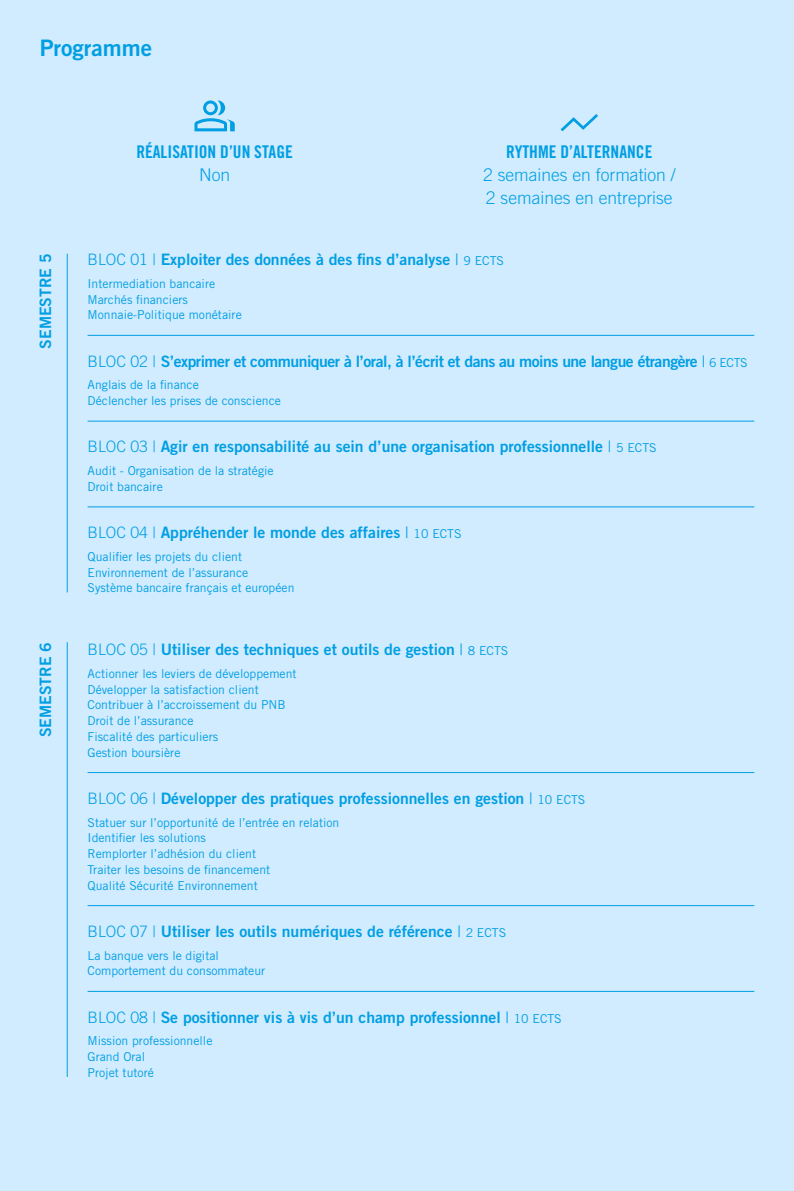
<style>
.page{position:relative;width:794px;height:1191px;background:#d1ebff}
.page>*{position:absolute;margin:0;border:0;box-sizing:border-box;transform-origin:0 0}
.t1{font:22.75px "Trade Gothic LT Std Bd 2";color:#009fe3}
.t2{font:300 17.5px/22.8px "Trade Gothic LT Std";color:#009fe3;text-align:center}
.t3{font:17.5px/22.8px "Trade Gothic LT Std Bd Cn 20";color:#009fe3;text-align:center}
.t4{font:15.75px "Trade Gothic LT Std Bd 2";color:#009fe3}
.t5{font:15.75px "Trade Gothic LT Std Bd 2";letter-spacing:-.03em;color:#009fe3}
.t6{font:12.25px/15.8px "Trade Gothic LT Std";color:#009fe3}
.s1{font-family:"Trade Gothic LT Std";font-weight:300}
.s2{font-family:"Trade Gothic LT Std Bd Cn 20";font-weight:400}
.s3{font-family:"Trade Gothic LT Std"}
.s4{font-family:"Trade Gothic LT Std";font-size:12.25px}
</style>
<div class="page">
<svg style="left:194px;top:100px;width:41px;height:31px"></svg>
<hr style="left:88px;top:335px;width:666px;height:1px;background:#009fe3">
<hr style="left:88px;top:421px;width:666px;height:1px;background:#009fe3">
<hr style="left:88px;top:506px;width:666px;height:1px;background:#009fe3">
<hr style="left:88px;top:772px;width:666px;height:1px;background:#009fe3">
<hr style="left:88px;top:905px;width:666px;height:1px;background:#009fe3">
<hr style="left:88px;top:991px;width:666px;height:1px;background:#009fe3">
<hr style="left:67px;top:254px;width:1px;height:338px;background:#009fe3">
<hr style="left:67px;top:642px;width:1px;height:435px;background:#009fe3">
<svg style="left:560px;top:114px;width:38px;height:18px"></svg>
<p class="t1" style="left:40px;top:34px;width:114px">Programme</p>
<p class="t3" style="left:136px;top:141px;width:158px">RÉALISATION D’UN STAGE<br><span class="s1">Non</span></p>
<p class="t2" style="left:483px;top:141px;width:194px"><span class="s2">RYTHME D’ALTERNANCE<br></span>2 semaines en formation /<br>2 semaines en entreprise</p>
<p class="t4" style="left:36px;top:349px;width:96px;rotate:-90deg">SEMESTRE 5</p>
<p class="t4" style="left:36px;top:737px;width:96px;rotate:-90deg">SEMESTRE 6</p>
<p class="t4" style="left:88px;top:250px;width:418px"><span class="s1">BLOC 01 |</span> Exploiter des données à des fins d’analyse <span class="s3">|</span> <span class="s4">9 ECTS</span></p>
<p class="t6" style="left:88px;top:275px;width:156px">Intermediation bancaire<br>Marchés financiers<br>Monnaie-Politique monétaire</p>
<p class="t5" style="left:88px;top:351px;width:661px"><span class="s1">BLOC 02 |</span> S’exprimer et communiquer à l’oral, à l’écrit et dans au moins une langue étrangère <span class="s3">|</span> <span class="s4">6 ECTS</span></p>
<p class="t6" style="left:88px;top:377px;width:195px">Anglais de la finance<br>Déclencher les prises de conscience</p>
<p class="t4" style="left:88px;top:437px;width:570px"><span class="s1">BLOC 03 |</span> Agir en responsabilité au sein d’une organisation professionnelle <span class="s3">|</span> <span class="s4">5 ECTS</span></p>
<p class="t6" style="left:88px;top:463px;width:188px">Audit - Organisation de la stratégie<br>Droit bancaire</p>
<p class="t4" style="left:88px;top:523px;width:375px"><span class="s1">BLOC 04 |</span> Appréhender le monde des affaires <span class="s3">|</span> <span class="s4">10 ECTS</span></p>
<p class="t6" style="left:88px;top:548px;width:208px">Qualifier les projets du client<br>Environnement de l’assurance<br>Système bancaire français et européen</p>
<p class="t4" style="left:88px;top:639px;width:422px"><span class="s1">BLOC 05 |</span> Utiliser des techniques et outils de gestion <span class="s3">|</span> <span class="s4">8 ECTS</span></p>
<p class="t6" style="left:88px;top:665px;width:210px">Actionner les leviers de développement<br>Développer la satisfaction client<br>Contribuer à l’accroissement du PNB<br>Droit de l’assurance<br>Fiscalité des particuliers<br>Gestion boursière</p>
<p class="t4" style="left:88px;top:788px;width:499px"><span class="s1">BLOC 06 |</span> Développer des pratiques professionnelles en gestion <span class="s3">|</span> <span class="s4">10 ECTS</span></p>
<p class="t6" style="left:88px;top:814px;width:253px">Statuer sur l’opportunité de l’entrée en relation Identifier les solutions<br>Remplorter l’adhésion du client<br>Traiter les besoins de financement<br>Qualité Sécurité Environnement</p>
<p class="t4" style="left:88px;top:921px;width:420px"><span class="s1">BLOC 07 |</span> Utiliser les outils numériques de référence <span class="s3">|</span> <span class="s4">2 ECTS</span></p>
<p class="t6" style="left:88px;top:947px;width:179px">La banque vers le digital<br>Comportement du consommateur</p>
<p class="t4" style="left:88px;top:1007px;width:476px"><span class="s1">BLOC 08 |</span> Se positionner vis à vis d’un champ professionnel <span class="s3">|</span> <span class="s4">10 ECTS</span></p>
<p class="t6" style="left:88px;top:1033px;width:126px">Mission professionnelle<br>Grand Oral<br>Projet tutoré</p>
</div>
